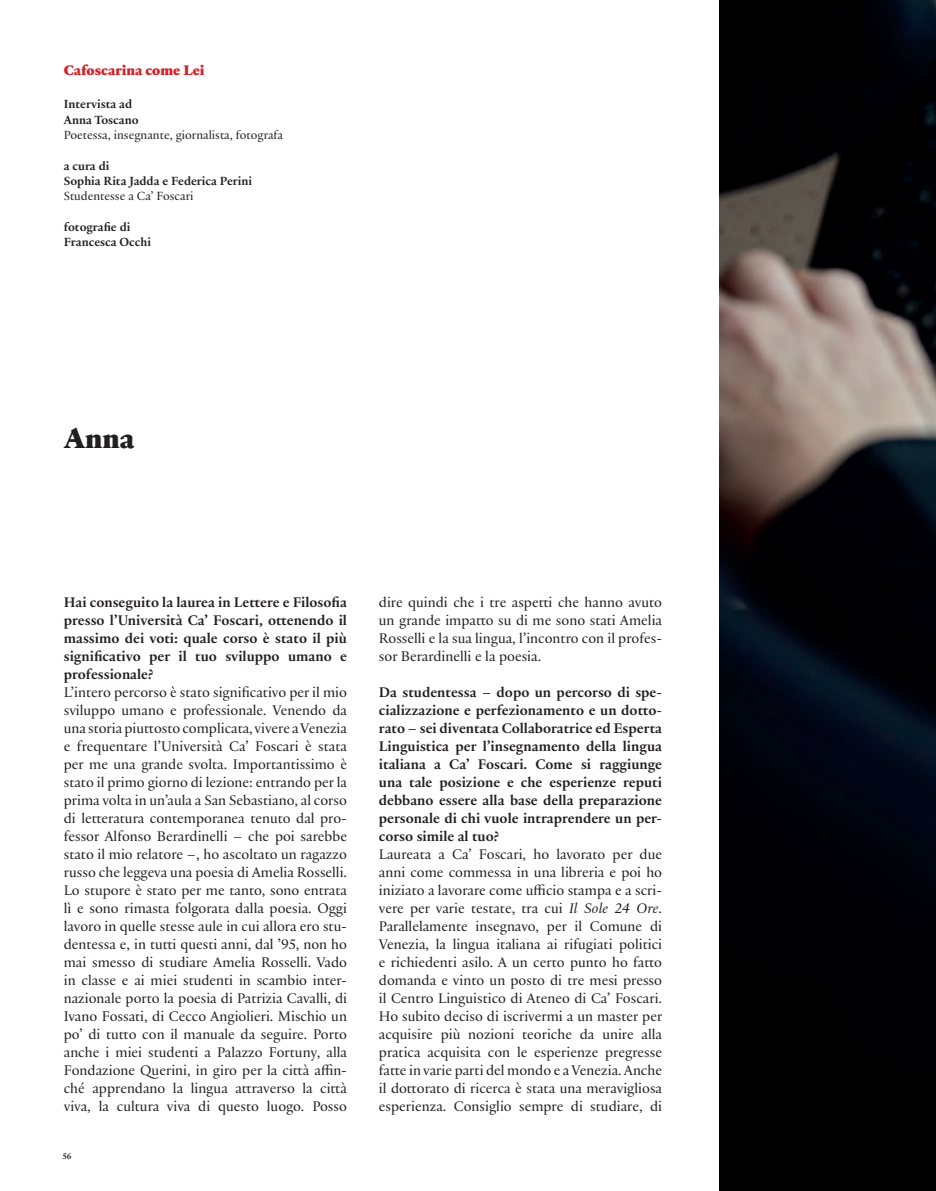
<style>
.page{position:relative;width:936px;height:1191px;background:#fff}
.page>*{position:absolute;margin:0;border:0;box-sizing:border-box;transform-origin:0 0}
.t1{font:900 30px "Practice";color:#231f20}
.t2{font:15px/18px "Practice";color:#231f20;text-align:justify}
.t3{font:700 15px/18px "Practice";color:#231f20;text-align:justify}
.t4{font:900 15px "Practice";color:#d1232a}
.t5{font:700 12.75px/15.3px "Practice";color:#231f20}
.t6{font:12.75px "Practice";color:#231f20}
.t7{font:700 9px "Practice";color:#231f20}
.s1{font-family:"Practice Regular Ita"}
</style>
<div class="page">
<img style="left:719px;top:0;width:216px;height:1191px">
<p class="t4" style="left:64px;top:59px;width:142px">Cafoscarina come Lei</p>
<p class="t5" style="left:64px;top:96px;width:76px">Intervista ad<br>Anna Toscano</p>
<p class="t6" style="left:64px;top:126px;width:221px">Poetessa, insegnante, giornalista, fotografa</p>
<p class="t5" style="left:64px;top:157px;width:190px">a cura di<br>Sophia Rita Jadda e Federica Perini</p>
<p class="t6" style="left:64px;top:188px;width:131px">Studentesse a Ca’ Foscari</p>
<p class="t5" style="left:64px;top:218px;width:89px">fotografie di<br>Francesca Occhi</p>
<h1 class="t1" style="left:65px;top:416px;width:71px">Anna</h1>
<p class="t3" style="left:64px;top:592px;width:285px">Hai conseguito la laurea in Lettere e Filosofia presso l’Università Ca’ Foscari, ottenendo il massimo dei voti: quale corso è stato il più significativo per il tuo sviluppo umano e professionale?</p>
<p class="t2" style="left:64px;top:682px;width:285px">L’intero percorso è stato significativo per il mio sviluppo umano e professionale. Venendo da una storia piuttosto complicata, vivere a Venezia e frequentare l’Università Ca’ Foscari è stata per me una grande svolta. Importantissimo è stato il primo giorno di lezione: entrando per la prima volta in un’aula a San Sebastiano, al corso di letteratura contemporanea tenuto dal pro&shy;fessor Alfonso Berardinelli – che poi sarebbe stato il mio relatore –, ho ascoltato un ragazzo russo che leggeva una poesia di Amelia Rosselli.<br>Lo stupore è stato per me tanto, sono entrata lì e sono rimasta folgorata dalla poesia. Oggi lavoro in quelle stesse aule in cui allora ero stu&shy;dentessa e, in tutti questi anni, dal ’95, non ho mai smesso di studiare Amelia Rosselli. Vado in classe e ai miei studenti in scambio inter&shy;nazionale porto la poesia di Patrizia Cavalli, di Ivano Fossati, di Cecco Angiolieri. Mischio un po’ di tutto con il manuale da seguire. Porto anche i miei studenti a Palazzo Fortuny, alla Fondazione Querini, in giro per la città affin&shy;ché apprendano la lingua attraverso la città viva, la cultura viva di questo luogo. Posso</p>
<p class="t7" style="left:62px;top:1149px;width:11px">56</p>
<p class="t2" style="left:379px;top:592px;width:285px">dire quindi che i tre aspetti che hanno avuto un grande impatto su di me sono stati Amelia Rosselli e la sua lingua, l’incontro con il profes&shy;sor Berardinelli e la poesia.</p>
<p class="t3" style="left:379px;top:682px;width:285px">Da studentessa – dopo un percorso di spe&shy;cializzazione e perfezionamento e un dotto&shy;rato – sei diventata Collaboratrice ed Esperta Linguistica per l’insegnamento della lingua italiana a Ca’ Foscari. Come si raggiunge una tale posizione e che esperienze reputi debbano essere alla base della preparazione personale di chi vuole intraprendere un per&shy;corso simile al tuo?</p>
<p class="t2" style="left:379px;top:844px;width:285px">Laureata a Ca’ Foscari, ho lavorato per due anni come commessa in una libreria e poi ho iniziato a lavorare come ufficio stampa e a scri&shy;vere per varie testate, tra cui <span class="s1">Il Sole 24 Ore</span>.<br>Parallelamente insegnavo, per il Comune di Venezia, la lingua italiana ai rifugiati politici e richiedenti asilo. A un certo punto ho fatto domanda e vinto un posto di tre mesi presso il Centro Linguistico di Ateneo di Ca’ Foscari.<br>Ho subito deciso di iscrivermi a un master per acquisire più nozioni teoriche da unire alla pratica acquisita con le esperienze pregresse fatte in varie parti del mondo e a Venezia. Anche il dottorato di ricerca è stata una meravigliosa esperienza. Consiglio sempre di studiare, di</p>
</div>
